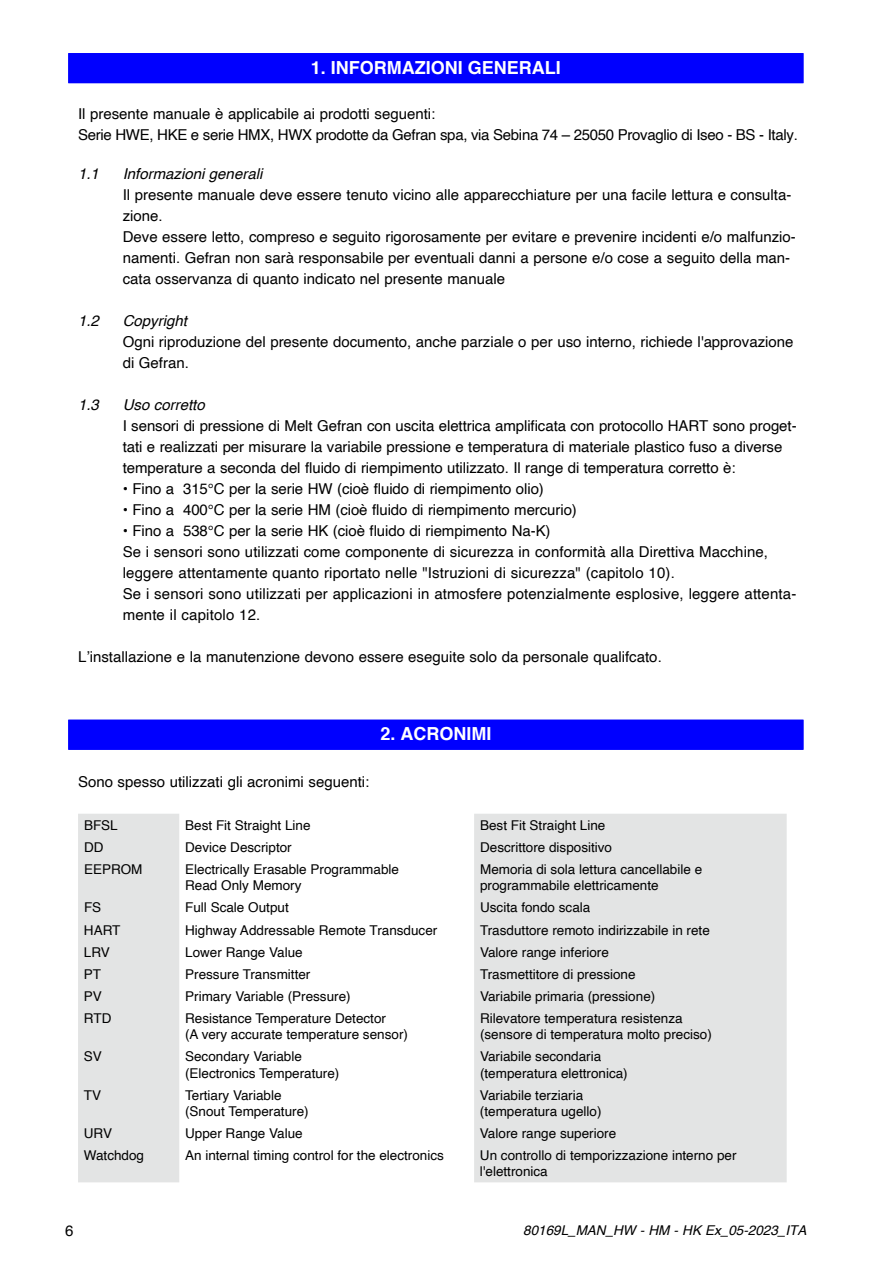
<style>
.page{position:relative;width:893px;height:1263px;background:#fff}
.page>*{position:absolute;margin:0;border:0;box-sizing:border-box;transform-origin:0 0}
.t1{font:700 18px "Helvetica";color:#fff}
.t2{font:15px/21px "Helvetica";color:#000}
.t3{font:15px/21px "Helvetica";letter-spacing:-.02em;color:#000}
.t4{font:italic 15px "Helvetica";color:#000}
.t5{font:13.5px/16.2px "Helvetica";color:#000}
.t6{font:italic 13.5px "Helvetica";color:#000}
</style>
<div class="page">
<div style="left:68px;top:53px;width:735px;height:30px;background:#00f"></div>
<div style="left:68px;top:720px;width:735px;height:30px;background:#00f"></div>
<svg style="left:78px;top:814px;width:709px;height:368px;fill:#e3e4e4"></svg>
<p class="t1" style="left:311px;top:53px;width:252px">1. INFORMAZIONI GENERALI</p>
<p class="t3" style="left:78px;top:104px;width:721px">Il presente manuale è applicabile ai prodotti seguenti:<br>Serie HWE, HKE e serie HMX, HWX prodotte da Gefran spa, via Sebina 74 – 25050 Provaglio di Iseo - BS - Italy.</p>
<p class="t4" style="left:78px;top:162px;width:22px">1.1</p>
<p class="t4" style="left:123px;top:162px;width:141px">Informazioni generali</p>
<p class="t2" style="left:123px;top:185px;width:675px">Il presente manuale deve essere tenuto vicino alle apparecchiature per una facile lettura e consulta&shy;zione.<br>Deve essere letto, compreso e seguito rigorosamente per evitare e prevenire incidenti e/o malfunzio&shy;namenti. Gefran non sarà responsabile per eventuali danni a persone e/o cose a seguito della man&shy;cata osservanza di quanto indicato nel presente manuale</p>
<p class="t4" style="left:78px;top:309px;width:22px">1.2</p>
<p class="t4" style="left:123px;top:309px;width:66px">Copyright</p>
<p class="t2" style="left:123px;top:332px;width:672px">Ogni riproduzione del presente documento, anche parziale o per uso interno, richiede l'approvazione di Gefran.</p>
<p class="t4" style="left:78px;top:393px;width:22px">1.3</p>
<p class="t4" style="left:123px;top:393px;width:84px">Uso corretto</p>
<p class="t2" style="left:123px;top:416px;width:675px">I sensori di pressione di Melt Gefran con uscita elettrica amplificata con protocollo HART sono proget&shy;tati e realizzati per misurare la variabile pressione e temperatura di materiale plastico fuso a diverse temperature a seconda del fluido di riempimento utilizzato. Il range di temperatura corretto è:</p>
<p class="t2" style="left:123px;top:479px;width:423px">• Fino a 315°C per la serie HW (cioè fluido di riempimento olio)</p>
<p class="t2" style="left:123px;top:500px;width:456px">• Fino a 400°C per la serie HM (cioè fluido di riempimento mercurio)</p>
<p class="t2" style="left:123px;top:521px;width:675px">• Fino a 538°C per la serie HK (cioè fluido di riempimento Na-K)<br>Se i sensori sono utilizzati come componente di sicurezza in conformità alla Direttiva Macchine, leggere attentamente quanto riportato nelle "Istruzioni di sicurezza" (capitolo 10).<br>Se i sensori sono utilizzati per applicazioni in atmosfere potenzialmente esplosive, leggere attenta&shy;mente il capitolo 12.</p>
<p class="t2" style="left:78px;top:647px;width:585px">L’installazione e la manutenzione devono essere eseguite solo da personale qualifcato.</p>
<p class="t1" style="left:380px;top:719px;width:113px">2. ACRONIMI</p>
<p class="t2" style="left:78px;top:771px;width:293px">Sono spesso utilizzati gli acronimi seguenti:</p>
<p class="t5" style="left:84px;top:817px;width:35px">BFSL</p>
<p class="t5" style="left:185px;top:817px;width:127px">Best Fit Straight Line</p>
<p class="t5" style="left:480px;top:817px;width:127px">Best Fit Straight Line</p>
<p class="t5" style="left:84px;top:839px;width:21px">DD</p>
<p class="t5" style="left:185px;top:839px;width:108px">Device Descriptor</p>
<p class="t5" style="left:480px;top:839px;width:134px">Descrittore dispositivo</p>
<p class="t5" style="left:84px;top:862px;width:60px">EEPROM</p>
<p class="t5" style="left:185px;top:862px;width:215px">Electrically Erasable Programmable<br>Read Only Memory</p>
<p class="t5" style="left:480px;top:862px;width:224px">Memoria di sola lettura cancellabile e programmabile elettricamente</p>
<p class="t5" style="left:84px;top:900px;width:19px">FS</p>
<p class="t5" style="left:185px;top:900px;width:105px">Full Scale Output</p>
<p class="t5" style="left:480px;top:900px;width:112px">Uscita fondo scala</p>
<p class="t5" style="left:84px;top:922px;width:38px">HART</p>
<p class="t5" style="left:185px;top:922px;width:254px">Highway Addressable Remote Transducer</p>
<p class="t5" style="left:480px;top:922px;width:231px">Trasduttore remoto indirizzabile in rete</p>
<p class="t5" style="left:84px;top:944px;width:28px">LRV</p>
<p class="t5" style="left:185px;top:944px;width:119px">Lower Range Value</p>
<p class="t5" style="left:480px;top:944px;width:130px">Valore range inferiore</p>
<p class="t5" style="left:84px;top:966px;width:19px">PT</p>
<p class="t5" style="left:185px;top:966px;width:127px">Pressure Transmitter</p>
<p class="t5" style="left:480px;top:966px;width:157px">Trasmettitore di pressione</p>
<p class="t5" style="left:84px;top:988px;width:20px">PV</p>
<p class="t5" style="left:185px;top:988px;width:167px">Primary Variable (Pressure)</p>
<p class="t5" style="left:480px;top:988px;width:177px">Variabile primaria (pressione)</p>
<p class="t5" style="left:84px;top:1011px;width:29px">RTD</p>
<p class="t5" style="left:185px;top:1011px;width:224px">Resistance Temperature Detector<br>(A very accurate temperature sensor)</p>
<p class="t5" style="left:480px;top:1011px;width:233px">Rilevatore temperatura resistenza (sensore di temperatura molto preciso)</p>
<p class="t5" style="left:84px;top:1049px;width:20px">SV</p>
<p class="t5" style="left:185px;top:1049px;width:156px">Secondary Variable (Electronics Temperature)</p>
<p class="t5" style="left:480px;top:1049px;width:149px">Variabile secondaria (temperatura elettronica)</p>
<p class="t5" style="left:84px;top:1087px;width:19px">TV</p>
<p class="t5" style="left:185px;top:1087px;width:125px">Tertiary Variable (Snout Temperature)</p>
<p class="t5" style="left:480px;top:1087px;width:123px">Variabile terziaria (temperatura ugello)</p>
<p class="t5" style="left:84px;top:1125px;width:30px">URV</p>
<p class="t5" style="left:185px;top:1125px;width:119px">Upper Range Value</p>
<p class="t5" style="left:480px;top:1125px;width:138px">Valore range superiore</p>
<p class="t5" style="left:84px;top:1148px;width:62px">Watchdog</p>
<p class="t5" style="left:185px;top:1148px;width:260px">An internal timing control for the electronics</p>
<p class="t5" style="left:480px;top:1148px;width:258px">Un controllo di temporizzazione interno per l'elettronica</p>
<p class="t2" style="left:65px;top:1220px;width:10px">6</p>
<p class="t6" style="left:523px;top:1220px;width:285px">80169L_MAN_HW - HM - HK Ex_05-2023_ITA</p>
</div>
